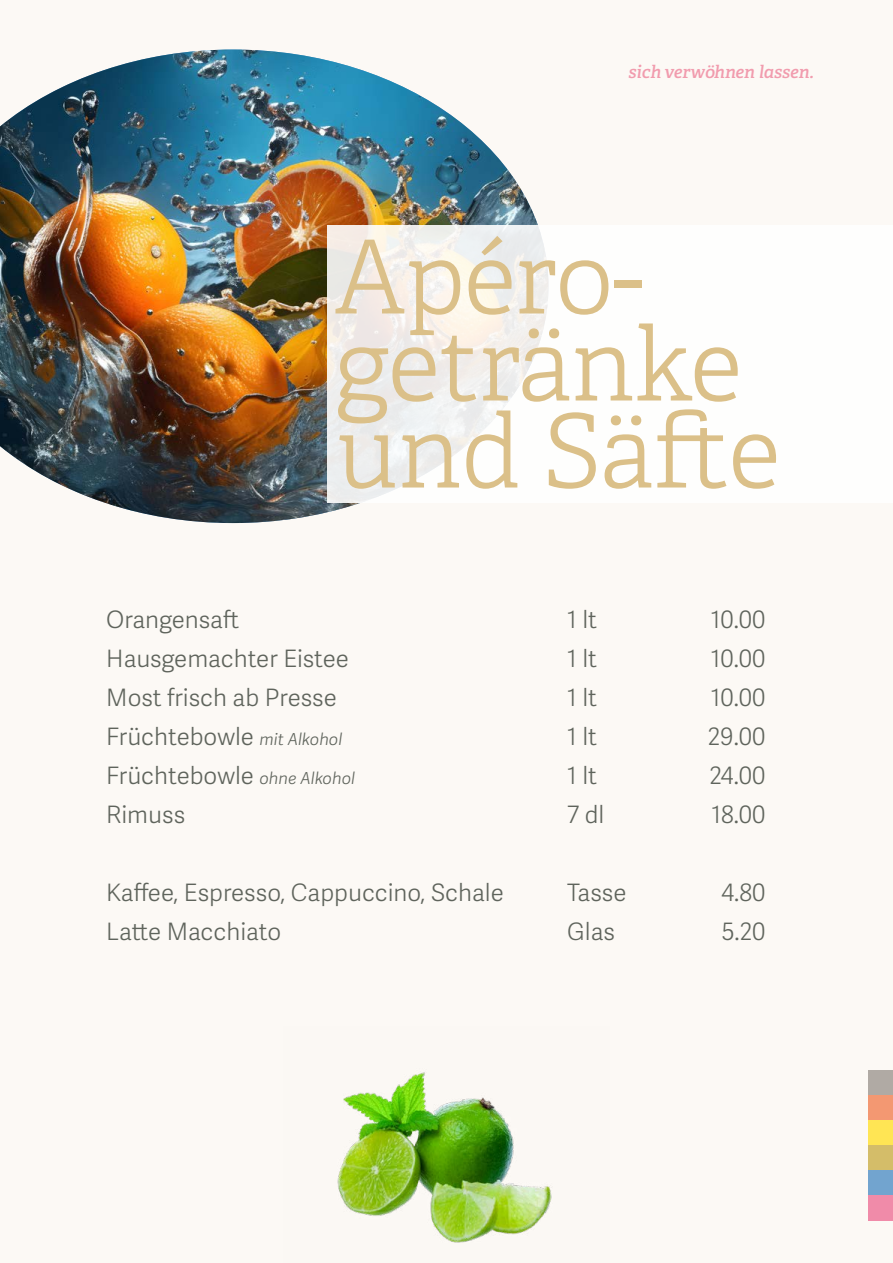
<style>
.page{position:relative;width:893px;height:1263px;background:#fcf9f5}
.page>*{position:absolute;margin:0;border:0;box-sizing:border-box;transform-origin:0 0}
.t1{font:300 102px/87px "Adelle";letter-spacing:-.01em;color:#dbc089}
.t2{font:24px/39px "Adelle Sans Lt";color:#5f645c}
.t3{font:italic 600 17.55px "Adelle";color:#f19cae}
.s1{font-style:italic;font-size:16.5px}
</style>
<div class="page">
<div style="left:868px;top:1095px;width:25px;height:25px;background:#f39872"></div>
<div style="left:868px;top:1070px;width:25px;height:25px;background:#b0aaa4"></div>
<div style="left:868px;top:1120px;width:25px;height:25px;background:#ffe554"></div>
<div style="left:868px;top:1145px;width:25px;height:25px;background:#d4bd69"></div>
<div style="left:868px;top:1170px;width:25px;height:25px;background:#72a4cf"></div>
<div style="left:868px;top:1195px;width:25px;height:25px;background:#f08ba9"></div>
<img style="left:0;top:50px;width:538px;height:473px">
<img style="left:337px;top:1072px;width:215px;height:171px">
<div style="left:327px;top:225px;width:566px;height:277px;background:linear-gradient(to right,#f2f0ed,#fff)"></div>
<p class="t3" style="left:628px;top:61px;width:187px">sich verwöhnen lassen.</p>
<h1 class="t1" style="left:334px;top:236px;width:447px">Apéro&shy;getränke und Säfte</h1>
<p class="t2" style="left:106px;top:599px;width:250px">Orangensaft<br>Hausgemachter Eistee<br>Most frisch ab Presse<br>Früchtebowle <span class="s1">mit Alkohol<br></span>Früchtebowle <span class="s1">ohne Alkohol<br></span>Rimuss</p>
<p class="t2" style="left:106px;top:872px;width:399px">Kaffee, Espresso, Cappuccino, Schale<br>Latte Macchiato</p>
<p class="t2" style="left:567px;top:599px;width:39px">1 lt<br>1 lt<br>1 lt<br>1 lt<br>1 lt<br>7 dl</p>
<p class="t2" style="left:567px;top:872px;width:61px">Tasse<br>Glas</p>
<p class="t2" style="left:708px;top:599px;width:59px;text-align:justify">10.00<br>10.00<br>10.00<br>29.00<br>24.00<br>18.00</p>
<p class="t2" style="left:721px;top:872px;width:45px">4.80<br>5.20</p>
</div>
